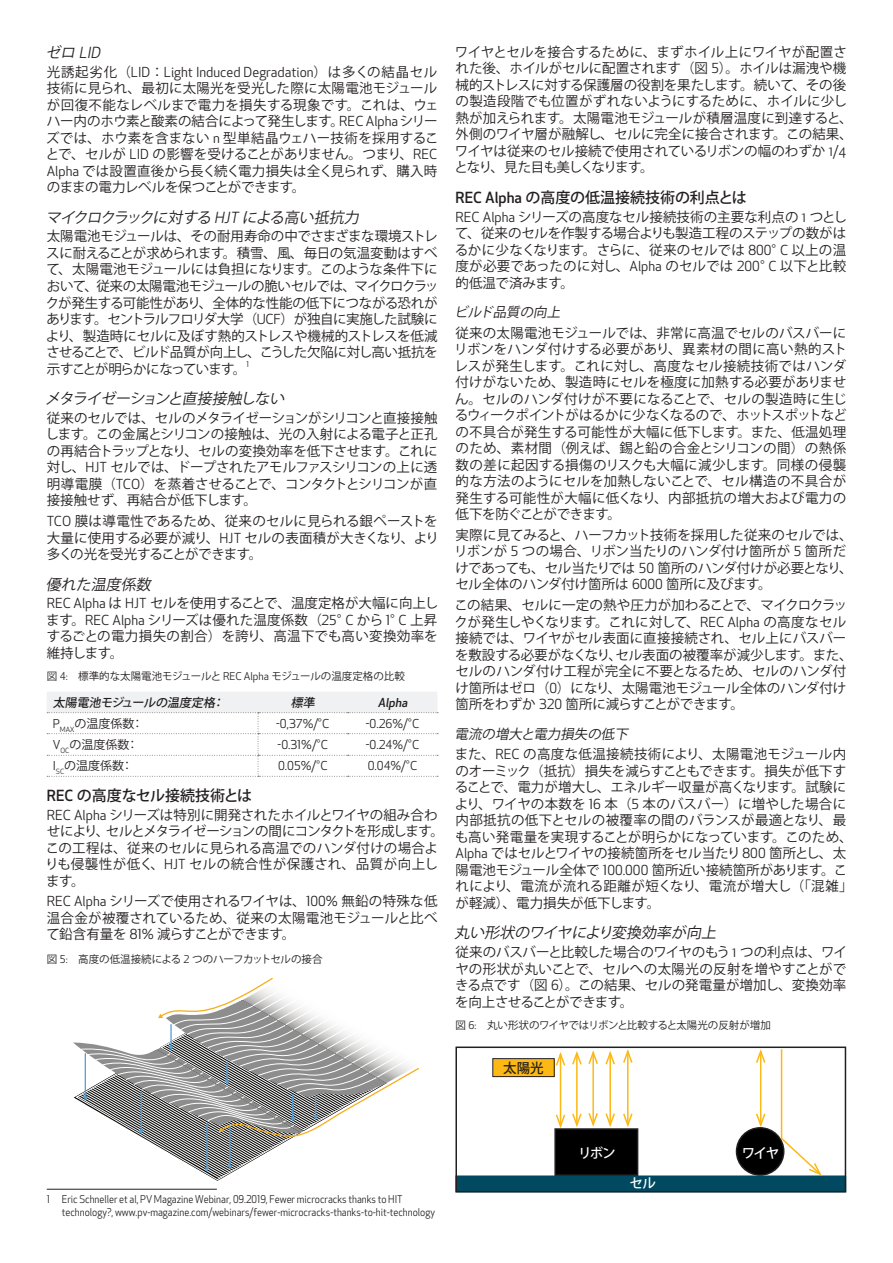
<style>
.page{position:relative;width:893px;height:1263px;background:#fff}
.page>*{position:absolute;margin:0;border:0;box-sizing:border-box;transform-origin:0 0}
.Subtitle{font:italic 15px "Koz Go Pro";color:#231f20}
.Subtitle-2{font:500 15px "Koz Go Pro";letter-spacing:-.01em;color:#231f20}
.Subtitle-3{font:italic 15px "Apex New";color:#231f20}
.Body_Text{font:13.5px/16.5px "Koz Go Pro";color:#231f20;text-align:justify}
.Subtitle-4{font:italic 13.5px "Koz Go Pro";color:#231f20}
.Caption_Text{font:500 13.5px "Koz Go Pro";letter-spacing:-.1em;color:#fff}
.Caption_Text-2{font:500 13.5px "Koz Go Pro";color:#231f20}
.Introduction_Text{font:12px "Apex New";color:#231f20}
.Table_Text{font:12px "Koz Go Pro";color:#231f20}
.Introduction_Text-2{font:italic 500 12px "Koz Go Pro";color:#231f20}
.Introduction_Text-3{font:italic 500 12px "Apex New";color:#231f20}
.Footnote_Text{font:10.5px/13.5px "Apex New";color:#231f20;scale:.93 1}
.Caption_Text-3{font:10.5px "Koz Go Pro";color:#231f20}
.Body_Text-2{font:7.8px "Apex New";color:#231f20}
.s1{font-family:"Koz Go Pro"}
.s2{font-family:"Apex New"}
</style>
<div class="page">
<svg style="left:47px;top:692px;width:391px;height:85px"></svg>
<hr style="left:47px;top:1189px;width:170px;height:1px;background:#231f20">
<div style="left:555px;top:1129px;width:83px;height:46px;background:#000"></div>
<div style="left:554px;top:1128px;width:84px;height:48px;border:2px solid #231f20"></div>
<div style="left:736px;top:1128px;width:48px;height:47px;background:#000;border-radius:50%"></div>
<div style="left:736px;top:1127px;width:48px;height:49px;border:2px solid #231f20;border-radius:50%"></div>
<div style="left:493px;top:1059px;width:61px;height:17px;background:#fcb814"></div>
<div style="left:493px;top:1058px;width:61px;height:19px;border:1px solid #231f20"></div>
<div style="left:455px;top:1175px;width:391px;height:17px;background:#004961;border:2px solid #004961"></div>
<hr style="left:609px;top:1053px;width:2px;height:72px;background:#fcb814">
<hr style="left:592px;top:1052px;width:2px;height:72px;background:#fcb814">
<hr style="left:576px;top:1053px;width:2px;height:72px;background:#fcb814">
<hr style="left:560px;top:1054px;width:1px;height:72px;background:#fcb814">
<svg style="left:554px;top:1050px;width:61px;height:17px"></svg>
<svg style="left:554px;top:1111px;width:62px;height:19px"></svg>
<hr style="left:627px;top:1051px;width:2px;height:74px;background:#fcb814">
<svg style="left:623px;top:1049px;width:10px;height:15px"></svg>
<svg style="left:622px;top:1112px;width:12px;height:17px"></svg>
<hr style="left:760px;top:1051px;width:1px;height:74px;background:#fcb814">
<svg style="left:756px;top:1049px;width:10px;height:15px"></svg>
<svg style="left:755px;top:1112px;width:12px;height:17px"></svg>
<svg style="left:780px;top:1049px;width:43px;height:128px"></svg>
<div style="left:455px;top:1046px;width:391px;height:146px;border:2px solid #231f20"></div>
<svg style="left:73px;top:977px;width:346px;height:204px"></svg>
<p class="Subtitle-3" style="left:46px;top:43px;width:60px"><span class="s1">ゼロ</span> LID</p>
<p class="Body_Text" style="left:46px;top:64px;width:394px">光誘起劣化（<span class="s2">LID</span>：<span class="s2">Light Induced Degradation</span>）は多くの結晶セル技術に見られ、最初に太陽光を受光した際に太陽電池モジュールが回復不能なレベルまで電力を損失する現象です。これは、ウェハー内のホウ素と酸素の結合によって発生します。<span class="s2">REC Alpha</span>シリーズでは、ホウ素を含まない <span class="s2">n</span> 型単結晶ウェハー技術を採用することで、セルが <span class="s2">LID</span> の影響を受けることがありません。つまり、<span class="s2">REC Alpha</span> では設置直後から長く続く電力損失は全く見られず、購入時のままの電力レベルを保つことができます。</p>
<p class="Subtitle" style="left:46px;top:208px;width:318px">マイクロクラックに対する <span class="s2">HJT</span> による高い抵抗力</p>
<p class="Body_Text" style="left:46px;top:229px;width:394px">太陽電池モジュールは、その耐用寿命の中でさまざまな環境ストレスに耐えることが求められます。積雪、風、毎日の気温変動はすべて、太陽電池モジュールには負担になります。このような条件下において、従来の太陽電池モジュールの脆いセルでは、マイクロクラックが発生する可能性があり、全体的な性能の低下につながる恐れがあります。セントラルフロリダ大学（<span class="s2">UCF</span>）が独自に実施した試験により、製造時にセルに及ぼす熱的ストレスや機械的ストレスを低減させることで、ビルド品質が向上し、こうした欠陥に対し高い抵抗を示すことが明らかになっています。</p>
<p class="Body_Text-2" style="left:246px;top:359px;width:4px">1</p>
<p class="Subtitle" style="left:45px;top:389px;width:244px">メタライゼーションと直接接触しない</p>
<p class="Body_Text" style="left:45px;top:410px;width:394px">従来のセルでは、セルのメタライゼーションがシリコンと直接接触します。この金属とシリコンの接触は、光の入射による電子と正孔の再結合トラップとなり、セルの変換効率を低下させます。これに対し、<span class="s2">HJT</span> セルでは、ドープされたアモルファスシリコンの上に透明導電膜（<span class="s2">TCO</span>）を蒸着させることで、コンタクトとシリコンが直接接触せず、再結合が低下します。</p>
<p class="Body_Text" style="left:47px;top:513px;width:394px"><span class="s2">TCO</span> 膜は導電性であるため、従来のセルに見られる銀ペーストを大量に使用する必要が減り、<span class="s2">HJT</span> セルの表面積が大きくなり、より多くの光を受光することができます。</p>
<p class="Subtitle" style="left:46px;top:574px;width:110px">優れた温度係数</p>
<p class="Body_Text" style="left:46px;top:595px;width:393px"><span class="s2">REC Alpha</span> は <span class="s2">HJT</span> セルを使用することで、温度定格が大幅に向上します。<span class="s2">REC Alpha</span> シリーズは優れた温度係数（<span class="s2">25</span>°<span class="s2">C</span> から <span class="s2">1</span>°<span class="s2">C</span> 上昇するごとの電力損失の割合）を誇り、高温下でも高い変換効率を維持します。</p>
<p class="Caption_Text-3" style="left:47px;top:669px;width:360px">図 <span class="s2">4:</span> 標準的な太陽電池モジュールと <span class="s2">REC Alpha</span> モジュールの温度定格の比較</p>
<p class="Introduction_Text-2" style="left:53px;top:695px;width:176px">太陽電池モジュールの温度定格：</p>
<p class="Introduction_Text-2" style="left:291px;top:695px;width:28px">標準</p>
<p class="Introduction_Text-3" style="left:378px;top:694px;width:33px">Alpha</p>
<p class="Table_Text" style="left:53px;top:715px;width:92px"><span class="s2">P</span><sub>MAX</sub>の温度係数：</p>
<p class="Introduction_Text" style="left:276px;top:716px;width:55px">-0,37%/<span class="s1">°</span>C</p>
<p class="Introduction_Text" style="left:366px;top:716px;width:55px">-0.26%/<span class="s1">°</span>C</p>
<p class="Table_Text" style="left:53px;top:737px;width:87px"><span class="s2">V</span><sub>OC</sub>の温度係数：</p>
<p class="Introduction_Text" style="left:278px;top:737px;width:52px">-0.31%/<span class="s1">°</span>C</p>
<p class="Introduction_Text" style="left:366px;top:737px;width:55px">-0.24%/<span class="s1">°</span>C</p>
<p class="Table_Text" style="left:53px;top:758px;width:82px"><span class="s2">I</span><sub>SC</sub>の温度係数：</p>
<p class="Introduction_Text" style="left:278px;top:758px;width:51px">0.05%/<span class="s1">°</span>C</p>
<p class="Introduction_Text" style="left:368px;top:758px;width:51px">0.04%/<span class="s1">°</span>C</p>
<p class="Subtitle-2" style="left:47px;top:786px;width:207px"><span class="s2">REC</span> の高度なセル接続技術とは</p>
<p class="Body_Text" style="left:45px;top:807px;width:400px;text-align:left"><span class="s2">REC Alpha</span> シリーズは特別に開発されたホイルとワイヤの組み合わせにより、セルとメタライゼーションの間にコンタクトを形成します。この工程は、従来のセルに見られる高温でのハンダ付けの場合よりも侵襲性が低く、<span class="s2">HJT</span> セルの統合性が保護され、品質が向上します。</p>
<p class="Body_Text" style="left:46px;top:893px;width:393px"><span class="s2">REC Alpha</span> シリーズで使用されるワイヤは、<span class="s2">100%</span> 無鉛の特殊な低温合金が被覆されているため、従来の太陽電池モジュールと比べて鉛含有量を <span class="s2">81%</span> 減らすことができます。</p>
<p class="Caption_Text-3" style="left:47px;top:952px;width:277px">図 <span class="s2">5:</span> 高度の低温接続による <span class="s2">2</span> つのハーフカットセルの接合</p>
<p class="Body_Text" style="left:454px;top:44px;width:400px;text-align:left">ワイヤとセルを接合するために、まずホイル上にワイヤが配置された後、ホイルがセルに配置されます（図 <span class="s2">5</span>）。ホイルは漏洩や機械的ストレスに対する保護層の役割を果たします。続いて、その後の製造段階でも位置がずれないようにするために、ホイルに少し熱が加えられます。太陽電池モジュールが積層温度に到達すると、外側のワイヤ層が融解し、セルに完全に接合されます。この結果、ワイヤは従来のセル接続で使用されているリボンの幅のわずか <span class="s2">1/4</span>となり、見た目も美しくなります。</p>
<p class="Subtitle-2" style="left:455px;top:188px;width:293px"><span class="s2">REC Alpha</span> の高度の低温接続技術の利点とは</p>
<p class="Body_Text" style="left:455px;top:209px;width:394px"><span class="s2">REC Alpha</span> シリーズの高度なセル接続技術の主要な利点の <span class="s2">1</span> つとして、従来のセルを作製する場合よりも製造工程のステップの数がはるかに少なくなります。さらに、従来のセルでは <span class="s2">800</span>°<span class="s2">C</span> 以上の温度が必要であったのに対し、<span class="s2">Alpha</span> のセルでは <span class="s2">200</span>°<span class="s2">C</span> 以下と比較的低温で済みます。</p>
<p class="Subtitle-4" style="left:454px;top:303px;width:111px">ビルド品質の向上</p>
<p class="Body_Text" style="left:454px;top:325px;width:394px">従来の太陽電池モジュールでは、非常に高温でセルのバスバーにリボンをハンダ付けする必要があり、異素材の間に高い熱的ストレスが発生します。これに対し、高度なセル接続技術ではハンダ付けがないため、製造時にセルを極度に加熱する必要がありません。セルのハンダ付けが不要になることで、セルの製造時に生じるウィークポイントがはるかに少なくなるので、ホットスポットなどの不具合が発生する可能性が大幅に低下します。また、低温処理のため、素材間（例えば、錫と鉛の合金とシリコンの間）の熱係数の差に起因する損傷のリスクも大幅に減少します。同様の侵襲的な方法のようにセルを加熱しないことで、セル構造の不具合が発生する可能性が大幅に低くなり、内部抵抗の増大および電力の低下を防ぐことができます。</p>
<p class="Body_Text" style="left:454px;top:527px;width:400px;text-align:left">実際に見てみると、ハーフカット技術を採用した従来のセルでは、リボンが <span class="s2">5</span> つの場合、リボン当たりのハンダ付け箇所が <span class="s2">5</span> 箇所だけであっても、セル当たりでは <span class="s2">50</span> 箇所のハンダ付けが必要となり、セル全体のハンダ付け箇所は <span class="s2">6000</span> 箇所に及びます。</p>
<p class="Body_Text" style="left:455px;top:597px;width:400px;text-align:left">この結果、セルに一定の熱や圧力が加わることで、マイクロクラックが発生しやくなります。これに対して、<span class="s2">REC Alpha</span> の高度なセル接続では、ワイヤがセル表面に直接接続され、セル上にバスバーを敷設する必要がなくなり、セル表面の被覆率が減少します。また、セルのハンダ付け工程が完全に不要となるため、セルのハンダ付け箇所はゼロ（<span class="s2">0</span>）になり、太陽電池モジュール全体のハンダ付け箇所をわずか <span class="s2">320</span> 箇所に減らすことができます。</p>
<p class="Subtitle-4" style="left:455px;top:725px;width:178px">電流の増大と電力損失の低下</p>
<p class="Body_Text" style="left:455px;top:746px;width:399px;text-align:left">また、<span class="s2">REC</span> の高度な低温接続技術により、太陽電池モジュール内のオーミック（抵抗）損失を減らすこともできます。損失が低下することで、電力が増大し、エネルギー収量が高くなります。試験により、ワイヤの本数を <span class="s2">16</span> 本（<span class="s2">5</span> 本のバスバー）に増やした場合に内部抵抗の低下とセルの被覆率の間のバランスが最適となり、最も高い発電量を実現することが明らかになっています。このため、<span class="s2">Alpha</span> ではセルとワイヤの接続箇所をセル当たり<span class="s2">800</span> 箇所とし、太陽電池モジュール全体で <span class="s2">100.000</span> 箇所近い接続箇所があります。これにより、電流が流れる距離が短くなり、電流が増大し（「混雑」が軽減）、電力損失が低下します。</p>
<p class="Subtitle" style="left:454px;top:923px;width:267px">丸い形状のワイヤにより変換効率が向上</p>
<p class="Body_Text" style="left:455px;top:944px;width:393px">従来のバスバーと比較した場合のワイヤのもう <span class="s2">1</span> つの利点は、ワイヤの形状が丸いことで、セルへの太陽光の反射を増やすことができる点です（図 <span class="s2">6</span>）。この結果、セルの発電量が増加し、変換効率を向上させることができます。</p>
<p class="Caption_Text-3" style="left:455px;top:1018px;width:317px">図 <span class="s2">6:</span> 丸い形状のワイヤではリボンと比較すると太陽光の反射が増加</p>
<p class="Caption_Text-2" style="left:503px;top:1059px;width:42px">太陽光</p>
<p class="Footnote_Text" style="left:62px;top:1192px;width:403px;text-indent:-15px">1 Eric Schneller et al, PV Magazine Webinar, 09.2019, Fewer microcracks thanks to HIT technology?, www.pv-magazine.com/webinars/fewer-microcracks-thanks-to-hit-technology</p>
<p class="Caption_Text" style="left:578px;top:1144px;width:39px">リボン</p>
<p class="Caption_Text" style="left:742px;top:1144px;width:39px">ワイヤ</p>
<p class="Caption_Text" style="left:630px;top:1175px;width:28px">セル</p>
</div>
